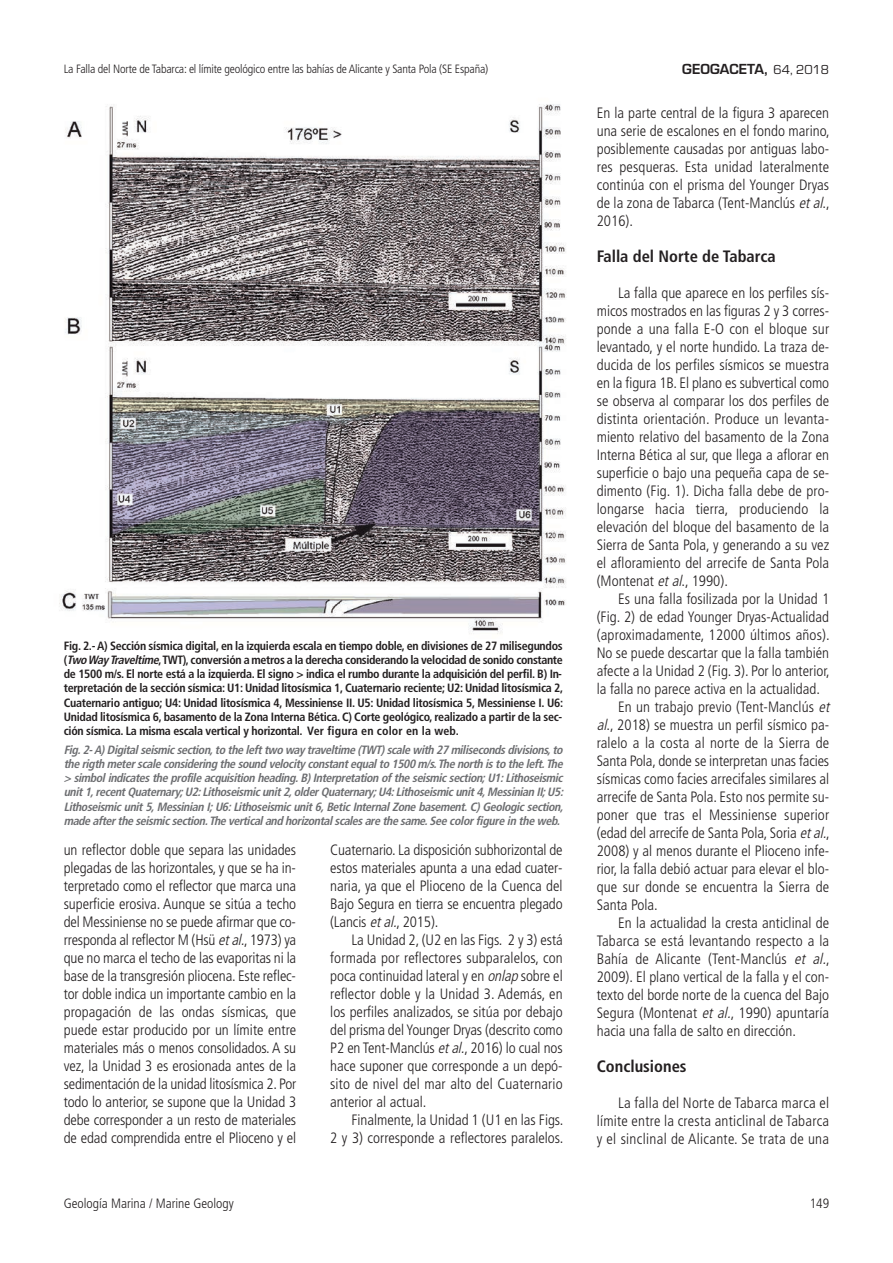
<style>
.page{position:relative;width:893px;height:1263px;background:#fff}
.page>*{position:absolute;margin:0;border:0;box-sizing:border-box;transform-origin:0 0}
.t1{font:700 condensed 16.5px "Frutiger LT Std";color:#231f20}
.t2{font:300 condensed 15px/18px "Frutiger LT Std";color:#231f20;text-align:justify}
.t3{font:300 condensed 13.5px "Frutiger LT Std";color:#231f20}
.t4{font:600 13.5px "Eurostile LT Std";color:#231f20}
.t5{font:700 condensed 12px/14.2px "Frutiger";letter-spacing:-.025em;color:#231f20;text-align:justify}
.t6{font:italic 700 condensed 12px/14.2px "Frutiger";letter-spacing:-.035em;color:#6c6d70;text-align:justify}
.t7{font:300 condensed 12px "Frutiger LT Std";letter-spacing:-.015em;color:#231f20}
.s1{font-style:italic}
.s2{font-family:"Eurostile";font-weight:400}
</style>
<div class="page">
<img style="left:59px;top:104px;width:507px;height:530px">
<p class="t7" style="left:64px;top:64px;width:426px">La Falla del Norte de Tabarca: el límite geológico entre las bahías de Alicante y Santa Pola (SE España)</p>
<p class="t5" style="left:64px;top:639px;width:501px">Fig. 2.- A) Sección sísmica digital, en la izquierda escala en tiempo doble, en divisiones de 27 milisegundos (<span class="s1">Two Way Traveltime</span>, TWT), conversión a metros a la derecha considerando la velocidad de sonido constante de 1500 m/s. El norte está a la izquierda. El signo &gt; indica el rumbo durante la adquisición del perfil. B) In&shy;terpretación de la sección sísmica: U1: Unidad litosísmica 1, Cuaternario reciente; U2: Unidad litosísmica 2, Cuaternario antiguo; U4: Unidad litosísmica 4, Messiniense II. U5: Unidad litosísmica 5, Messiniense I. U6:<br>Unidad litosísmica 6, basamento de la Zona Interna Bética. C) Corte geológico, realizado a partir de la sec&shy;ción sísmica. La misma escala vertical y horizontal. Ver figura en color en la web.</p>
<p class="t6" style="left:64px;top:743px;width:503px">Fig.2-A)Digitalseismicsection,to the lefttwo way traveltime (TWT)scale with 27 milisecondsdivisions,to the rigth meterscale considering the sound velocity constantequalto 1500 m/s.The north isto the left.The &gt; simbolindicatesthe profile acquisition heading.B)Interpretation of the seismicsection;U1:Lithoseismic unit1,recentQuaternary;U2:Lithoseismicunit2,olderQuaternary;U4:Lithoseismicunit4,Messinian II;U5:<br>Lithoseismicunit5,Messinian I;U6:Lithoseismicunit6,BeticInternalZone basement.C)Geologicsection, made afterthe seismicsection.The verticaland horizontalscalesare the same.See colorfigure in the web.</p>
<p class="t2" style="left:64px;top:842px;width:234px">un reflector doble que separa las unidades plegadas de las horizontales, y que se ha in&shy;terpretado como el reflector que marca una superficie erosiva. Aunque se sitúa a techo del Messiniense no se puede afirmar que co&shy;rresponda al reflector M (Hsü <span class="s1">etal.</span>, 1973) ya que no marca el techo de las evaporitas ni la base de la transgresión pliocena. Este reflec&shy;tor doble indica un importante cambio en la propagación de las ondas sísmicas, que puede estar producido por un límite entre materiales más o menos consolidados. A su vez, la Unidad 3 es erosionada antes de la sedimentación de la unidad litosísmica 2. Por todo lo anterior, se supone que la Unidad 3 debe corresponder a un resto de materiales de edad comprendida entre el Plioceno y el</p>
<p class="t2" style="left:330px;top:842px;width:234px">Cuaternario. La disposición subhorizontal de estos materiales apunta a una edad cuater&shy;naria, ya que el Plioceno de la Cuenca del Bajo Segura en tierra se encuentra plegado (Lancis <span class="s1">etal.</span>, 2015).</p>
<p class="t2" style="left:330px;top:932px;width:234px;text-indent:21px">La Unidad 2, (U2 en las Figs. 2 y 3) está formada por reflectores subparalelos, con poca continuidad lateral y en <span class="s1">onlap</span>sobre el reflector doble y la Unidad 3. Además, en los perfiles analizados, se sitúa por debajo del prisma del Younger Dryas (descrito como P2 en Tent-Manclús <span class="s1">etal.</span>, 2016) lo cual nos hace suponer que corresponde a un depó&shy;sito de nivel del mar alto del Cuaternario anterior al actual.</p>
<p class="t2" style="left:330px;top:1112px;width:234px;text-align:right">Finalmente, la Unidad 1 (U1 en las Figs.<br>2 y 3) corresponde a reflectores paralelos.</p>
<p class="t4" style="left:682px;top:64px;width:148px">GEOGACETA, <span class="s2">64, 2018</span></p>
<p class="t2" style="left:597px;top:105px;width:234px">En la parte central de la figura 3 aparecen una serie de escalones en el fondo marino, posiblemente causadas por antiguas labo&shy;res pesqueras. Esta unidad lateralmente continúa con el prisma del Younger Dryas de la zona de Tabarca (Tent-Manclús <span class="s1">etal</span>., 2016).</p>
<p class="t1" style="left:597px;top:249px;width:180px">Falla del Norte de Tabarca</p>
<p class="t2" style="left:597px;top:285px;width:234px;text-indent:21px">La falla que aparece en los perfiles sís&shy;micos mostrados en las figuras 2 y 3 corres&shy;ponde a una falla E-O con el bloque sur levantado, y el norte hundido. La traza de&shy;ducida de los perfiles sísmicos se muestra en la figura 1B. El plano es subvertical como se observa al comparar los dos perfiles de distinta orientación. Produce un levanta&shy;miento relativo del basamento de la Zona Interna Bética al sur, que llega a aflorar en superficie o bajo una pequeña capa de se&shy;dimento (Fig. 1). Dicha falla debe de pro&shy;longarse hacia tierra, produciendo la elevación del bloque del basamento de la Sierra de Santa Pola, y generando a su vez el afloramiento del arrecife de Santa Pola (Montenat <span class="s1">etal</span>., 1990).</p>
<p class="t2" style="left:618px;top:591px;width:213px">Es una falla fosilizada por la Unidad 1</p>
<p class="t2" style="left:597px;top:609px;width:234px">(Fig. 2) de edad Younger Dryas-Actualidad</p>
<p class="t2" style="left:597px;top:627px;width:234px">(aproximadamente, 12000 últimos años).</p>
<p class="t2" style="left:597px;top:645px;width:234px">No se puede descartar que la falla también</p>
<p class="t2" style="left:597px;top:663px;width:234px">afecte a la Unidad 2 (Fig. 3). Por lo anterior,</p>
<p class="t2" style="left:597px;top:681px;width:225px">la falla no parece activa en la actualidad.</p>
<p class="t2" style="left:618px;top:699px;width:216px">En un trabajo previo (Tent-Manclús <span class="s1">et</span></p>
<p class="t2" style="left:597px;top:717px;width:234px"><span class="s1">al</span>., 2018) se muestra un perfil sísmico pa-</p>
<p class="t2" style="left:597px;top:735px;width:234px">ralelo a la costa al norte de la Sierra de</p>
<p class="t2" style="left:597px;top:753px;width:234px">Santa Pola, donde se interpretan unas facies</p>
<p class="t2" style="left:597px;top:771px;width:234px">sísmicas como facies arrecifales similares al</p>
<p class="t2" style="left:597px;top:789px;width:234px">arrecife de Santa Pola. Esto nos permite su-</p>
<p class="t2" style="left:597px;top:807px;width:234px">poner que tras el Messiniense superior</p>
<p class="t2" style="left:597px;top:825px;width:234px">(edad del arrecife de Santa Pola, Soria <span class="s1">etal.</span>,</p>
<p class="t2" style="left:597px;top:843px;width:234px">2008) y al menos durante el Plioceno infe-</p>
<p class="t2" style="left:597px;top:861px;width:234px">rior, la falla debió actuar para elevar el blo-</p>
<p class="t2" style="left:597px;top:879px;width:234px">que sur donde se encuentra la Sierra de</p>
<p class="t2" style="left:597px;top:897px;width:63px">Santa Pola.</p>
<p class="t2" style="left:618px;top:915px;width:213px">En la actualidad la cresta anticlinal de</p>
<p class="t2" style="left:597px;top:933px;width:234px">Tabarca se está levantando respecto a la</p>
<p class="t2" style="left:597px;top:951px;width:234px">Bahía de Alicante (Tent-Manclús <span class="s1">et al.</span>,</p>
<p class="t2" style="left:597px;top:969px;width:234px">2009). El plano vertical de la falla y el con-</p>
<p class="t2" style="left:597px;top:987px;width:234px">texto del borde norte de la cuenca del Bajo</p>
<p class="t2" style="left:597px;top:1005px;width:234px">Segura (Montenat <span class="s1">et al.</span>, 1990) apuntaría</p>
<p class="t2" style="left:597px;top:1023px;width:201px">hacia una falla de salto en dirección.</p>
<p class="t1" style="left:597px;top:1059px;width:91px">Conclusiones</p>
<p class="t2" style="left:597px;top:1095px;width:234px;text-indent:21px">La falla del Norte de Tabarca marca el límite entre la cresta anticlinal de Tabarca y el sinclinal de Alicante. Se trata de una</p>
<p class="t3" style="left:64px;top:1198px;width:172px">Geología Marina / Marine Geology</p>
<p class="t3" style="left:810px;top:1198px;width:21px">149</p>
</div>
